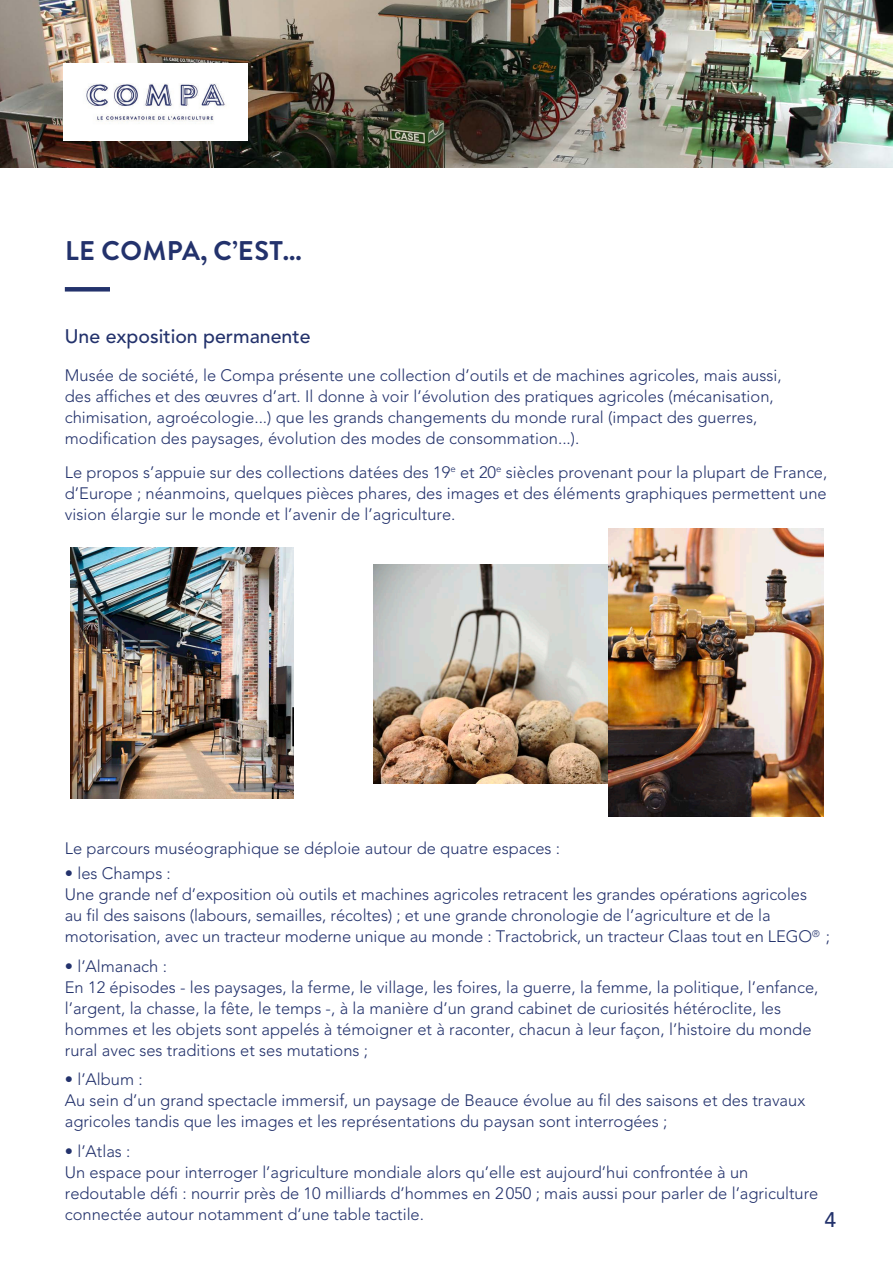
<style>
.page{position:relative;width:893px;height:1263px;background:#fff}
.page>*{position:absolute;margin:0;border:0;box-sizing:border-box;transform-origin:0 0}
.t1{font:700 27px "Brandon Grotesque";letter-spacing:.02em;color:#23326c}
.t2{font:500 21px "Avenir LT Std";color:#23326c}
.Texte{font:500 19.5px "Avenir LT Std";color:#23326c}
.t3{font:300 16.5px/21px "Avenir LT Std";color:#23326c}
</style>
<div class="page">
<img style="left:0;top:0;width:893px;height:167px">
<img style="left:64px;top:64px;width:184px;height:77px">
<div style="left:65px;top:287px;width:45px;height:5px;background:#23326c"></div>
<img style="left:373px;top:564px;width:235px;height:220px">
<img style="left:70px;top:547px;width:223px;height:251px">
<img style="left:608px;top:529px;width:216px;height:287px">
<p class="t1" style="left:65px;top:232px;width:238px">LE COMPA, C’EST...</p>
<p class="Texte" style="left:65px;top:325px;width:247px">Une exposition permanente</p>
<p class="t3" style="left:65px;top:365px;width:718px">Musée de société, le Compa présente une collection d’outils et de machines agricoles, mais aussi, des affiches et des œuvres d’art. Il donne à voir l’évolution des pratiques agricoles (mécanisation, chimisation, agroécologie...) que les grands changements du monde rural (impact des guerres, modification des paysages, évolution des modes de consommation...).</p>
<p class="t3" style="left:65px;top:462px;width:764px;text-align:justify">Le propos s’appuie sur des collections datées des 19<sup>e</sup> et 20<sup>e</sup> siècles provenant pour la plupart de France, d’Europe ; néanmoins, quelques pièces phares, des images et des éléments graphiques permettent une vision élargie sur le monde et l’avenir de l’agriculture.</p>
<p class="t3" style="left:65px;top:838px;width:497px">Le parcours muséographique se déploie autour de quatre espaces :</p>
<p class="t3" style="left:65px;top:863px;width:108px">• les Champs :</p>
<p class="t3" style="left:65px;top:884px;width:767px">Une grande nef d’exposition où outils et machines agricoles retracent les grandes opérations agricoles<br>au fil des saisons (labours, semailles, récoltes) ; et une grande chronologie de l’agriculture et de la motorisation, avec un tracteur moderne unique au monde : Tractobrick, un tracteur Claas tout en LEGO<sup>®</sup> ;</p>
<p class="t3" style="left:65px;top:956px;width:104px">• l’Almanach :</p>
<p class="t3" style="left:65px;top:977px;width:755px">En 12 épisodes - les paysages, la ferme, le village, les foires, la guerre, la femme, la politique, l’enfance, l’argent, la chasse, la fête, le temps -, à la manière d’un grand cabinet de curiosités hétéroclite, les hommes et les objets sont appelés à témoigner et à raconter, chacun à leur façon, l’histoire du monde rural avec ses traditions et ses mutations ;</p>
<p class="t3" style="left:65px;top:1069px;width:79px">• l’Album :</p>
<p class="t3" style="left:65px;top:1090px;width:742px">Au sein d’un grand spectacle immersif, un paysage de Beauce évolue au fil des saisons et des travaux agricoles tandis que les images et les représentations du paysan sont interrogées ;</p>
<p class="t3" style="left:65px;top:1141px;width:67px">• l’Atlas :</p>
<p class="t3" style="left:65px;top:1162px;width:755px">Un espace pour interroger l’agriculture mondiale alors qu’elle est aujourd’hui confrontée à un redoutable défi : nourrir près de 10 milliards d’hommes en 2050 ; mais aussi pour parler de l’agriculture connectée autour notamment d’une table tactile.</p>
<p class="t2" style="left:824px;top:1208px;width:13px">4</p>
</div>
